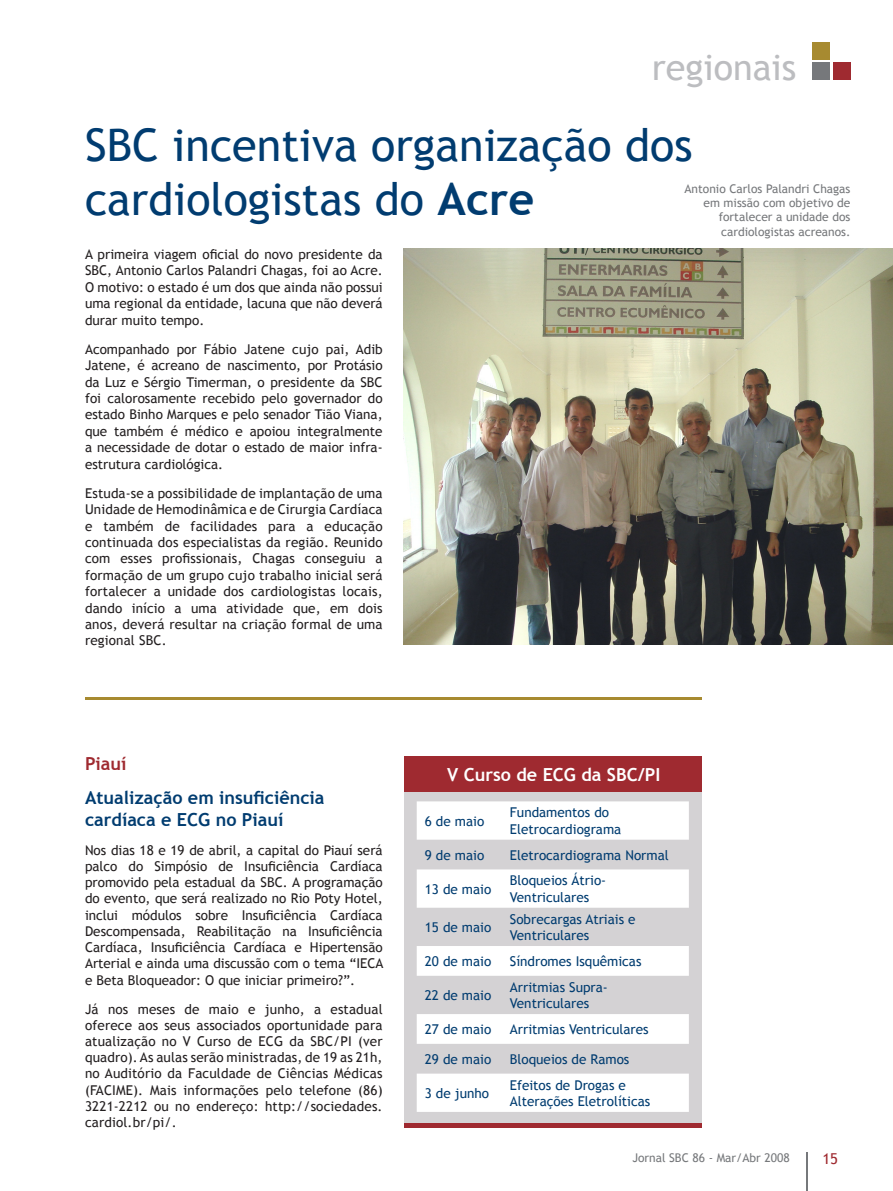
<style>
.page{position:relative;width:893px;height:1191px;background:#fff}
.page>*{position:absolute;margin:0;border:0;box-sizing:border-box;transform-origin:0 0}
._00_Texto_título{font:45px/54px "Trebuchet MS";color:#013c70}
.t1{font:36px "Trebuchet MS";color:#bcbdc0}
._00_Texto{font:700 18px/21.6px "Trebuchet MS";color:#013c70}
._03_Tabela_título{font:700 18px "Trebuchet MS";color:#fff}
._00_Texto-2{font:700 18px "Trebuchet MS";color:#9f2a30}
.t2{font:15px "Trebuchet MS";color:#9f2a30}
._00_Texto-3{font:13.5px/16.4px "Trebuchet MS";color:#231f20;text-align:justify}
._03_Tabela_texto{font:13.5px/16.2px "Trebuchet MS";color:#013c70}
._05_Legenda_da_foto{font:12px/14.4px "Trebuchet MS";color:#76787b;text-align:right}
.s1{font-weight:700}
</style>
<div class="page">
<hr style="left:807px;top:1152px;width:1px;height:39px;background:#76787b">
<div style="left:812px;top:62px;width:18px;height:18px;background:#76787b"></div>
<div style="left:833px;top:62px;width:17px;height:18px;background:#9f2a30"></div>
<div style="left:812px;top:42px;width:18px;height:18px;background:#a78a30"></div>
<hr style="left:85px;top:697px;width:617px;height:2px;background:#a78a30">
<div style="left:404px;top:789px;width:298px;height:335px;background:#d4d2d4"></div>
<svg style="left:417px;top:801px;width:272px;height:310px;fill:#fff"></svg>
<div style="left:404px;top:756px;width:298px;height:35px;background:#9f2a30"></div>
<hr style="left:404px;top:1123px;width:298px;height:4px;background:#9f2a30">
<img style="left:404px;top:249px;width:489px;height:395px">
<p class="t1" style="left:652px;top:46px;width:146px">regionais</p>
<p class="_00_Texto_título" style="left:85px;top:118px;width:609px">SBC incentiva organização dos cardiologistas do <span class="s1">Acre</span></p>
<p class="_00_Texto-3" style="left:85px;top:246px;width:299px">A primeira viagem oficial do novo presidente da SBC, Antonio Carlos Palandri Chagas, foi ao Acre.<br>O motivo: o estado é um dos que ainda não possui uma regional da entidade, lacuna que não deverá durar muito tempo.</p>
<p class="_00_Texto-3" style="left:85px;top:341px;width:299px">Acompanhado por Fábio Jatene cujo pai, Adib Jatene, é acreano de nascimento, por Protásio da Luz e Sérgio Timerman, o presidente da SBC foi calorosamente recebido pelo governador do estado Binho Marques e pelo senador Tião Viana, que também é médico e apoiou integralmente a necessidade de dotar o estado de maior infra&shy;estrutura cardiológica.</p>
<p class="_00_Texto-3" style="left:85px;top:485px;width:299px">Estuda-se a possibilidade de implantação de uma Unidade de Hemodinâmica e de Cirurgia Cardíaca e também de facilidades para a educação continuada dos especialistas da região. Reunido com esses profissionais, Chagas conseguiu a formação de um grupo cujo trabalho inicial será fortalecer a unidade dos cardiologistas locais, dando início a uma atividade que, em dois anos, deverá resultar na criação formal de uma regional SBC.</p>
<p class="_05_Legenda_da_foto" style="left:684px;top:181px;width:167px">Antonio Carlos Palandri Chagas em missão com objetivo de fortalecer a unidade dos cardiologistas acreanos.</p>
<p class="_00_Texto-2" style="left:85px;top:752px;width:43px">Piauí</p>
<p class="_00_Texto" style="left:85px;top:787px;width:241px">Atualização em insuficiência cardíaca e ECG no Piauí</p>
<p class="_00_Texto-3" style="left:85px;top:842px;width:300px">Nos dias 18 e 19 de abril, a capital do Piauí será palco do Simpósio de Insuficiência Cardíaca promovido pela estadual da SBC. A programação do evento, que será realizado no Rio Poty Hotel, inclui módulos sobre Insuficiência Cardíaca Descompensada, Reabilitação na Insuficiência Cardíaca, Insuficiência Cardíaca e Hipertensão Arterial e ainda uma discussão com o tema “IECA e Beta Bloqueador: O que iniciar primeiro?”.</p>
<p class="_00_Texto-3" style="left:85px;top:1000px;width:299px">Já nos meses de maio e junho, a estadual oferece aos seus associados oportunidade para atualização no V Curso de ECG da SBC/PI (ver quadro). As aulas serão ministradas, de 19 as 21h, no Auditório da Faculdade de Ciências Médicas (FACIME). Mais informações pelo telefone (86)<br>3221-2212 ou no endereço: http://sociedades. cardiol.br/pi/.</p>
<p class="_03_Tabela_título" style="left:447px;top:763px;width:215px">V Curso de ECG da SBC/PI</p>
<p class="_03_Tabela_texto" style="left:425px;top:813px;width:61px">6 de maio</p>
<p class="_03_Tabela_texto" style="left:510px;top:804px;width:113px">Fundamentos do<br>Eletrocardiograma</p>
<p class="_03_Tabela_texto" style="left:425px;top:847px;width:61px">9 de maio</p>
<p class="_03_Tabela_texto" style="left:510px;top:847px;width:160px">Eletrocardiograma Normal</p>
<p class="_03_Tabela_texto" style="left:425px;top:881px;width:68px">13 de maio</p>
<p class="_03_Tabela_texto" style="left:510px;top:872px;width:98px">Bloqueios Átrio-<br>Ventriculares</p>
<p class="_03_Tabela_texto" style="left:425px;top:919px;width:68px">15 de maio</p>
<p class="_03_Tabela_texto" style="left:510px;top:911px;width:127px">Sobrecargas Atriais e<br>Ventriculares</p>
<p class="_03_Tabela_texto" style="left:425px;top:953px;width:68px">20 de maio</p>
<p class="_03_Tabela_texto" style="left:510px;top:953px;width:133px">Síndromes Isquêmicas</p>
<p class="_03_Tabela_texto" style="left:425px;top:987px;width:68px">22 de maio</p>
<p class="_03_Tabela_texto" style="left:510px;top:979px;width:100px">Arritmias Supra-<br>Ventriculares</p>
<p class="_03_Tabela_texto" style="left:425px;top:1021px;width:68px">27 de maio</p>
<p class="_03_Tabela_texto" style="left:510px;top:1021px;width:140px">Arritmias Ventriculares</p>
<p class="_03_Tabela_texto" style="left:425px;top:1051px;width:68px">29 de maio</p>
<p class="_03_Tabela_texto" style="left:510px;top:1051px;width:121px">Bloqueios de Ramos</p>
<p class="_03_Tabela_texto" style="left:425px;top:1085px;width:66px">3 de junho</p>
<p class="_03_Tabela_texto" style="left:510px;top:1077px;width:142px">Efeitos de Drogas e<br>Alterações Eletrolíticas</p>
<p class="_05_Legenda_da_foto" style="left:632px;top:1150px;width:159px">Jornal SBC 86 - Mar/Abr 2008</p>
<p class="t2" style="left:822px;top:1149px;width:17px">15</p>
</div>
